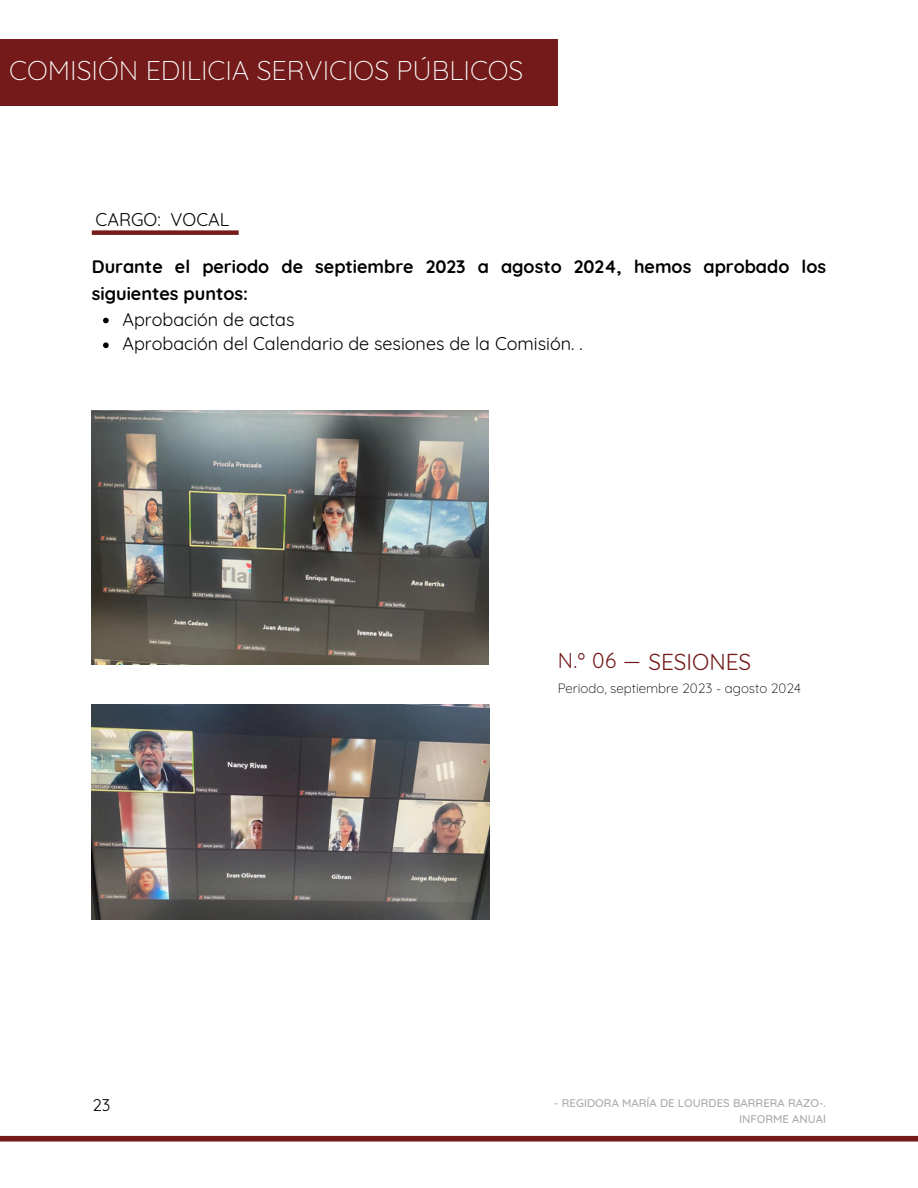
<style>
.page{position:relative;width:918px;height:1188px;background:#fff}
.page>*{position:absolute;margin:0;border:0;box-sizing:border-box;transform-origin:0 0}
.t1{font:300 27px "Quicksand";color:#fff}
.t2{font:22.5px "Quicksand";color:#741a1a}
.t3{font:21px "Quicksand";color:#741a1a}
.t4{font:700 18px/27px "Quicksand";color:#000}
.t5{font:18px "Quicksand";color:#000}
.t6{font:16.5px "Quicksand";color:#000}
.t7{font:300 13.35px "Quicksand";color:#000}
.t8{font:500 11.4px "Quicksand";color:#ababab}
</style>
<div class="page">
<div style="left:0;top:39px;width:558px;height:66px;background:#741a1a"></div>
<div style="left:0;top:1136px;width:918px;height:6px;background:#741a1a"></div>
<div style="left:92px;top:230px;width:147px;height:5px;background:#741a1a"></div>
<img style="left:92px;top:411px;width:397px;height:253px">
<img style="left:91px;top:705px;width:399px;height:215px">
<svg style="left:103px;top:318px;width:6px;height:5px"></svg>
<svg style="left:103px;top:342px;width:6px;height:6px"></svg>
<h4 class="t1" style="left:9px;top:53px;width:516px">COMISIÓN EDILICIA SERVICIOS PÚBLICOS</h4>
<p class="t5" style="left:96px;top:208px;width:135px">CARGO: VOCAL</p>
<h2 class="t4" style="left:92px;top:252px;width:736px">Durante el periodo de septiembre 2023 a agosto 2024, hemos aprobado los siguientes puntos:</h2>
<h2 class="t5" style="left:122px;top:308px;width:174px">Aprobación de actas</h2>
<h6 class="t5" style="left:122px;top:332px;width:462px">Aprobación del Calendario de sesiones de la Comisión. .</h6>
<p class="t6" style="left:93px;top:1095px;width:19px">23</p>
<p class="t3" style="left:558px;top:647px;width:85px">N.º 06 —</p>
<p class="t2" style="left:649px;top:648px;width:104px">SESIONES</p>
<p class="t7" style="left:558px;top:680px;width:245px">Periodo, septiembre 2023 - agosto 2024</p>
<p class="t8" style="left:554px;top:1095px;width:273px">- REGIDORA MARÍA DE LOURDES BARRERA RAZO-.</p>
<p class="t8" style="left:739px;top:1111px;width:89px">INFORME ANUAl</p>
</div>
